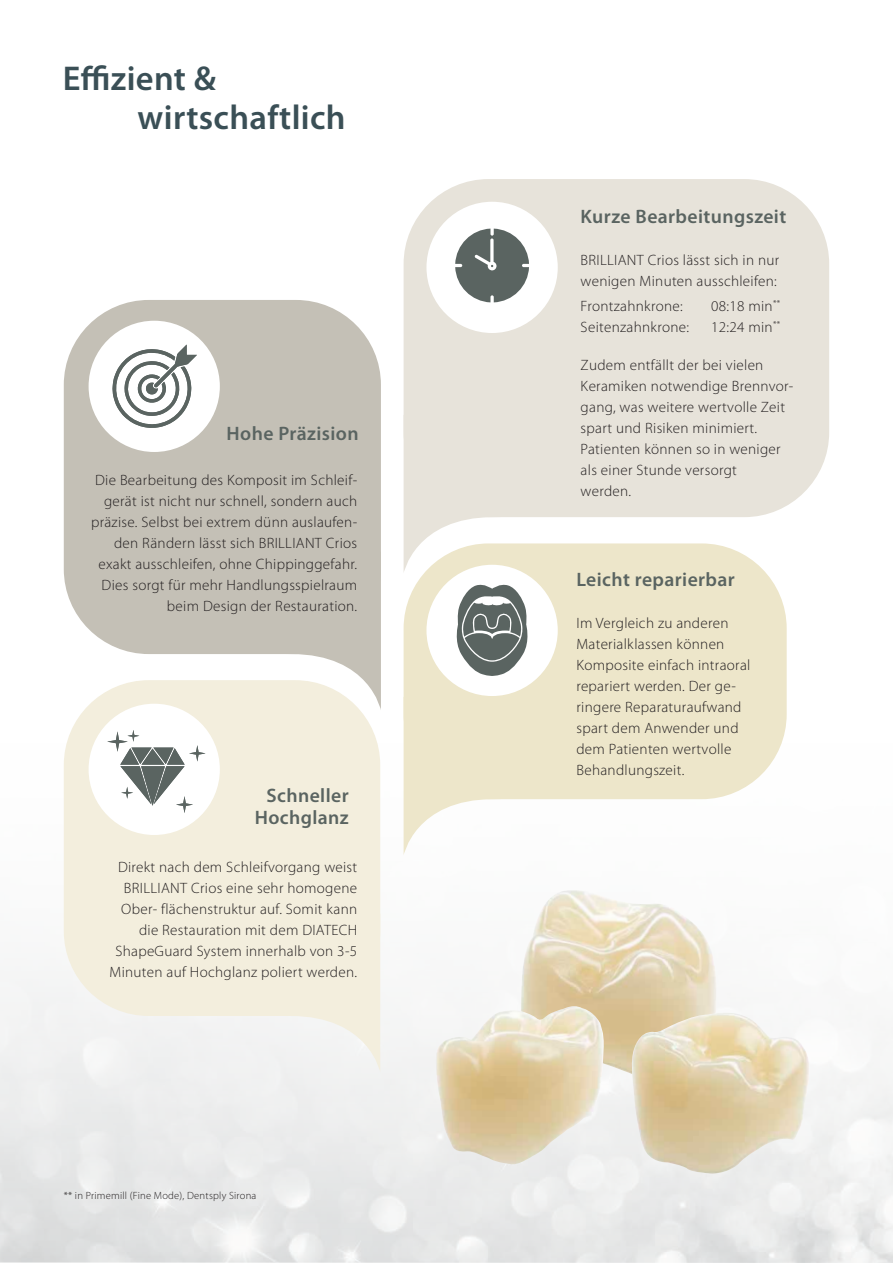
<style>
.page{position:relative;width:893px;height:1263px;background:#fff}
.page>*{position:absolute;margin:0;border:0;box-sizing:border-box;transform-origin:0 0}
.t1{font:600 34.5px/39px "Myriad Pro";letter-spacing:.01em;color:#3a4f56}
.t2{font:600 19.5px/22.5px "Myriad Pro";letter-spacing:.02em;color:#5a6461;text-align:right}
.t3{font:300 15px/21px "Myriad Pro";letter-spacing:.02em;color:#231f20}
.t4{font:300 10.5px "Myriad Pro";letter-spacing:.02em;color:#231f20}
</style>
<div class="page">
<div style="left:404px;top:179px;width:425px;height:338px;background:#e7e3da;border-radius:85px"></div>
<svg style="left:404px;top:441px;width:168px;height:132px"></svg>
<div style="left:64px;top:300px;width:317px;height:354px;background:#c4c0b6;border-radius:85px"></div>
<svg style="left:213px;top:578px;width:168px;height:132px"></svg>
<div style="left:404px;top:543px;width:383px;height:256px;background:#ede6ca;border-radius:85px"></div>
<svg style="left:404px;top:723px;width:168px;height:131px"></svg>
<div style="left:64px;top:680px;width:316px;height:336px;background:#f3eedd;border-radius:85px"></div>
<svg style="left:212px;top:940px;width:168px;height:132px"></svg>
<div style="left:89px;top:321px;width:131px;height:131px;background:#fff;border-radius:50%"></div>
<svg style="left:112px;top:345px;width:85px;height:83px"></svg>
<div style="left:89px;top:704px;width:131px;height:131px;background:#fff;border-radius:50%"></div>
<svg style="left:107px;top:730px;width:98px;height:83px"></svg>
<div style="left:426px;top:202px;width:132px;height:131px;background:#fff;border-radius:50%"></div>
<svg style="left:455px;top:229px;width:74px;height:73px"></svg>
<div style="left:426px;top:565px;width:132px;height:131px;background:#fff;border-radius:50%"></div>
<svg style="left:456px;top:584px;width:72px;height:92px"></svg>
<img style="left:519px;top:890px;width:200px;height:201px">
<img style="left:434px;top:1006px;width:171px;height:160px">
<img style="left:631px;top:1012px;width:183px;height:162px">
<h1 class="t1" style="left:138px;top:58px;width:209px;text-indent:-75px">Effizient &amp; wirtschaftlich</h1>
<h2 class="t2" style="left:227px;top:422px;width:133px">Hohe Präzision</h2>
<p class="t3" style="left:91px;top:470px;width:268px;text-align:right">Die Bearbeitung des Komposit im Schleif&shy;gerät ist nicht nur schnell, sondern auch präzise. Selbst bei extrem dünn auslaufen&shy;den Rändern lässt sich BRILLIANT Crios exakt ausschleifen, ohne Chippinggefahr.<br>Dies sorgt für mehr Handlungsspielraum beim Design der Restauration.</p>
<h2 class="t2" style="left:255px;top:783px;width:95px">Schneller<br>Hochglanz</h2>
<p class="t3" style="left:109px;top:856px;width:249px;text-align:right">Direkt nach dem Schleifvorgang weist BRILLIANT Crios eine sehr homogene Ober- flächenstruktur auf. Somit kann die Restauration mit dem DIATECH ShapeGuard System innerhalb von 3-5<br>Minuten auf Hochglanz poliert werden.</p>
<p class="t4" style="left:64px;top:1189px;width:194px">** in Primemill (Fine Mode), Dentsply Sirona</p>
<h2 class="t2" style="left:581px;top:204px;width:207px">Kurze Bearbeitungszeit</h2>
<p class="t3" style="left:581px;top:249px;width:200px">BRILLIANT Crios lässt sich in nur wenigen Minuten ausschleifen:</p>
<p class="t3" style="left:581px;top:295px;width:104px">Frontzahnkrone:</p>
<p class="t3" style="left:711px;top:295px;width:70px">08:18 min<sup>**</sup></p>
<p class="t3" style="left:581px;top:316px;width:110px">Seitenzahnkrone:</p>
<p class="t3" style="left:711px;top:316px;width:70px">12:24 min<sup>**</sup></p>
<p class="t3" style="left:581px;top:354px;width:214px">Zudem entfällt der bei vielen<br>Keramiken notwendige Brennvor&shy;gang, was weitere wertvolle Zeit spart und Risiken minimiert.<br>Patienten können so in weniger als einer Stunde versorgt<br>werden.</p>
<h2 class="t2" style="left:576px;top:567px;width:160px">Leicht reparierbar</h2>
<p class="t3" style="left:576px;top:612px;width:175px">Im Vergleich zu anderen<br>Materialklassen können<br>Komposite einfach intraoral repariert werden. Der ge&shy;ringere Reparaturaufwand spart dem Anwender und dem Patienten wertvolle<br>Behandlungszeit.</p>
</div>
